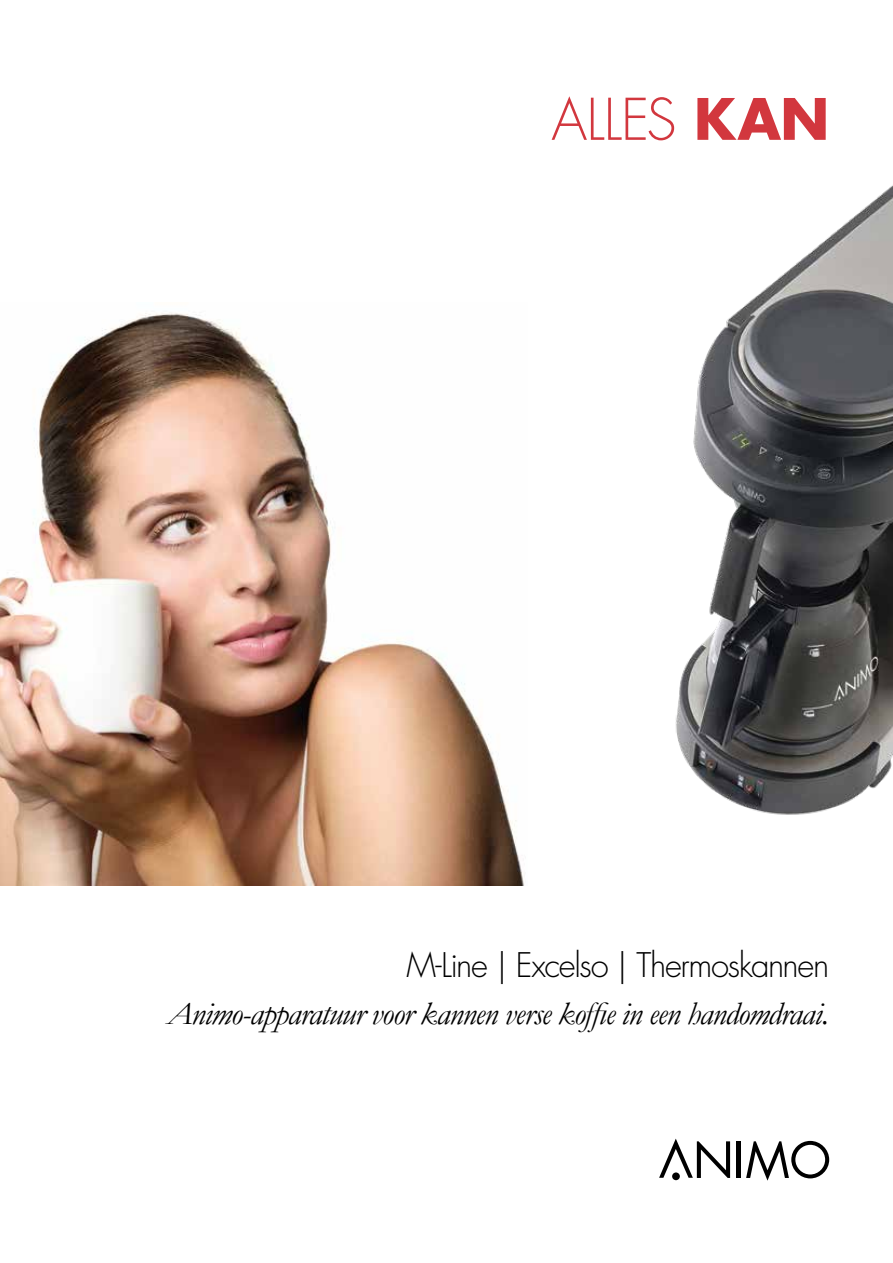
<style>
.page{position:relative;width:893px;height:1263px;background:#fff}
.page>*{position:absolute;margin:0;border:0;box-sizing:border-box;transform-origin:0 0}
.t1{font:300 55.95px "Futura Std";letter-spacing:-.015em;color:#d2373e}
.t2{font:italic 33px "Garamond";letter-spacing:-.03em;color:#000}
.t3{font:300 33px "Futura Std";letter-spacing:-.04em;color:#000}
.s1{font-weight:700;font-size:55.5px}
</style>
<div class="page">
<img style="left:0;top:312px;width:524px;height:574px">
<img style="left:675px;top:185px;width:218px;height:630px">
<hr style="left:737px;top:1141px;width:4px;height:37px;background:#000">
<svg style="left:746px;top:1141px;width:83px;height:40px"></svg>
<svg style="left:659px;top:1138px;width:71px;height:40px"></svg>
<div style="left:672px;top:1172px;width:8px;height:8px;background:#000;border-radius:50%"></div>
<h1 class="t1" style="left:551px;top:85px;width:279px">ALLES <span class="s1">KAN</span></h1>
<p class="t3" style="left:406px;top:945px;width:424px">M-Line | Excelso | Thermoskannen</p>
<p class="t2" style="left:167px;top:991px;width:663px">Animo-apparatuur voor kannen verse koffie in een handomdraai.</p>
</div>
